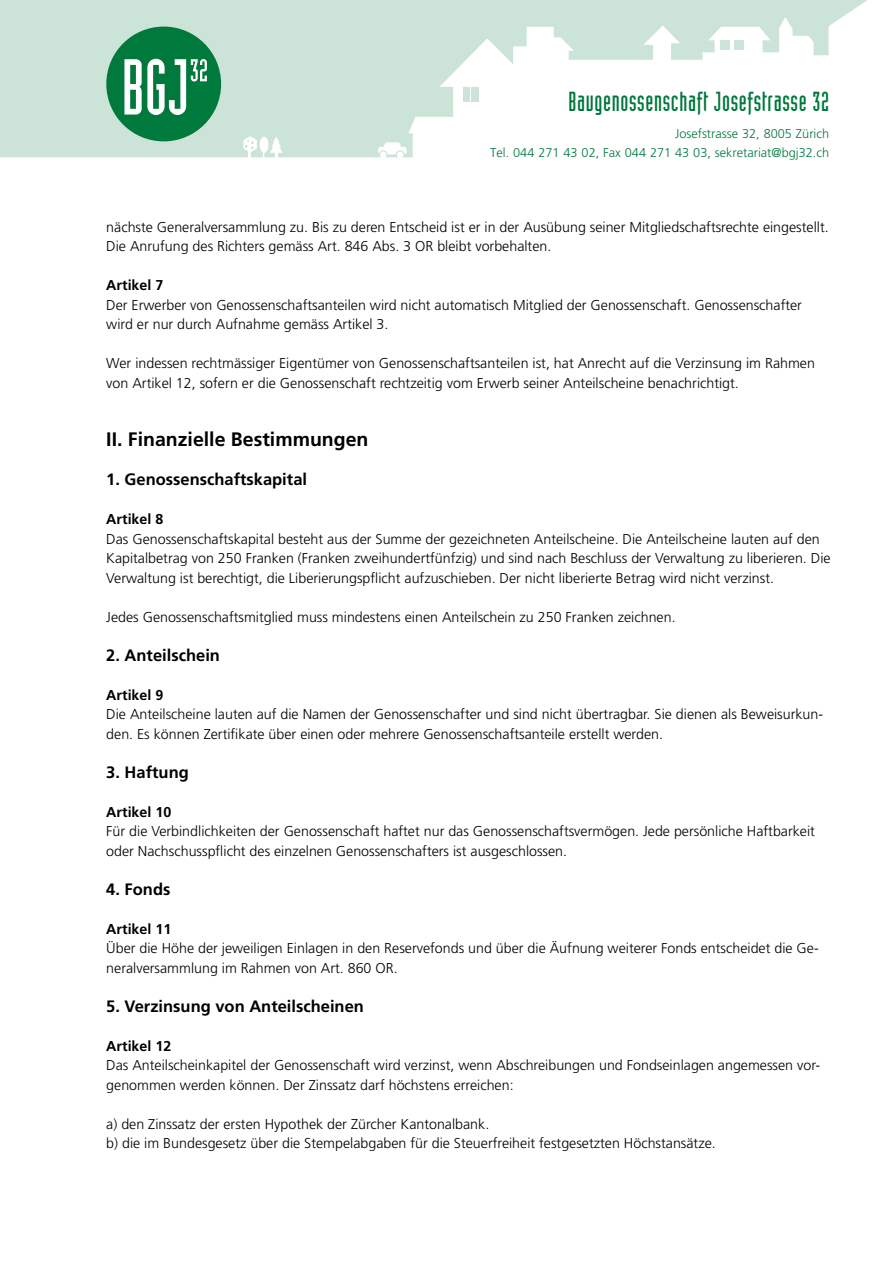
<style>
.page{position:relative;width:893px;height:1263px;background:#fff}
.page>*{position:absolute;margin:0;border:0;box-sizing:border-box;transform-origin:0 0}
.t1{font:27px "Industria Solid";letter-spacing:.025em;color:#00793d}
.t2{font:700 19.5px "Frutiger CE";color:#000}
.t3{font:700 16.5px "Frutiger CE";color:#000}
.t4{font:300 14.25px/19.5px "Frutiger";color:#000}
.t5{font:700 14.25px "Frutiger CE";color:#000}
.t6{font:300 12.75px/19.5px "Frutiger";color:#00793d;text-align:right}
</style>
<div class="page">
<svg style="left:0;top:0;width:867px;height:157px;fill:#cce4d8"></svg>
<svg style="left:245px;top:140px;width:9px;height:9px"></svg>
<div style="left:721px;top:40px;width:9px;height:9px;background:#cce4d8"></div>
<div style="left:734px;top:40px;width:9px;height:9px;background:#cce4d8"></div>
<div style="left:106px;top:27px;width:115px;height:114px;background:#00793d;border-radius:50%"></div>
<svg style="left:124px;top:59px;width:83px;height:56px"></svg>
<h1 class="t1" style="left:568px;top:87px;width:262px">Baugenossenschaft Josefstrasse 32</h1>
<p class="t6" style="left:490px;top:124px;width:341px">Josefstrasse 32, 8005 Zürich<br>Tel. 044 271 43 02, Fax 044 271 43 03, sekretariat@bgj32.ch</p>
<p class="t4" style="left:106px;top:217px;width:724px">nächste Generalversammlung zu. Bis zu deren Entscheid ist er in der Ausübung seiner Mitgliedschaftsrechte eingestellt.<br>Die Anrufung des Richters gemäss Art. 846 Abs. 3 OR bleibt vorbehalten.</p>
<p class="t5" style="left:106px;top:277px;width:59px">Artikel 7</p>
<p class="t4" style="left:106px;top:295px;width:697px">Der Erwerber von Genossenschaftsanteilen wird nicht automatisch Mitglied der Genossenschaft. Genossenschafter wird er nur durch Aufnahme gemäss Artikel 3.</p>
<p class="t4" style="left:106px;top:354px;width:710px">Wer indessen rechtmässiger Eigentümer von Genossenschaftsanteilen ist, hat Anrecht auf die Verzinsung im Rahmen von Artikel 12, sofern er die Genossenschaft rechtzeitig vom Erwerb seiner Anteilscheine benachrichtigt.</p>
<h2 class="t2" style="left:106px;top:428px;width:264px">II. Finanzielle Bestimmungen</h2>
<p class="t3" style="left:106px;top:470px;width:202px">1. Genossenschaftskapital</p>
<p class="t5" style="left:106px;top:511px;width:59px">Artikel 8</p>
<p class="t4" style="left:106px;top:529px;width:726px">Das Genossenschaftskapital besteht aus der Summe der gezeichneten Anteilscheine. Die Anteilscheine lauten auf den<br>Kapitalbetrag von 250 Franken (Franken zweihundertfünfzig) und sind nach Beschluss der Verwaltung zu liberieren. Die<br>Verwaltung ist berechtigt, die Liberierungspflicht aufzuschieben. Der nicht liberierte Betrag wird nicht verzinst.</p>
<p class="t4" style="left:106px;top:607px;width:571px">Jedes Genossenschaftsmitglied muss mindestens einen Anteilschein zu 250 Franken zeichnen.</p>
<p class="t3" style="left:106px;top:645px;width:115px">2. Anteilschein</p>
<p class="t5" style="left:106px;top:686px;width:59px">Artikel 9</p>
<p class="t4" style="left:106px;top:705px;width:718px">Die Anteilscheine lauten auf die Namen der Genossenschafter und sind nicht übertragbar. Sie dienen als Beweisurkun&shy;den. Es können Zertifikate über einen oder mehrere Genossenschaftsanteile erstellt werden.</p>
<p class="t3" style="left:106px;top:762px;width:84px">3. Haftung</p>
<p class="t5" style="left:106px;top:803px;width:66px">Artikel 10</p>
<p class="t4" style="left:106px;top:822px;width:710px">Für die Verbindlichkeiten der Genossenschaft haftet nur das Genossenschaftsvermögen. Jede persönliche Haftbarkeit oder Nachschusspflicht des einzelnen Genossenschafters ist ausgeschlossen.</p>
<p class="t3" style="left:106px;top:879px;width:66px">4. Fonds</p>
<p class="t5" style="left:106px;top:920px;width:66px">Artikel 11</p>
<p class="t4" style="left:106px;top:939px;width:714px">Über die Höhe der jeweiligen Einlagen in den Reservefonds und über die Äufnung weiterer Fonds entscheidet die Ge&shy;neralversammlung im Rahmen von Art. 860 OR.</p>
<p class="t3" style="left:106px;top:996px;width:259px">5. Verzinsung von Anteilscheinen</p>
<p class="t5" style="left:106px;top:1037px;width:66px">Artikel 12</p>
<p class="t4" style="left:106px;top:1056px;width:715px">Das Anteilscheinkapitel der Genossenschaft wird verzinst, wenn Abschreibungen und Fondseinlagen angemessen vor&shy;genommen werden können. Der Zinssatz darf höchstens erreichen:</p>
<p class="t4" style="left:106px;top:1114px;width:611px">a) den Zinssatz der ersten Hypothek der Zürcher Kantonalbank.<br>b) die im Bundesgesetz über die Stempelabgaben für die Steuerfreiheit festgesetzten Höchstansätze.</p>
</div>
